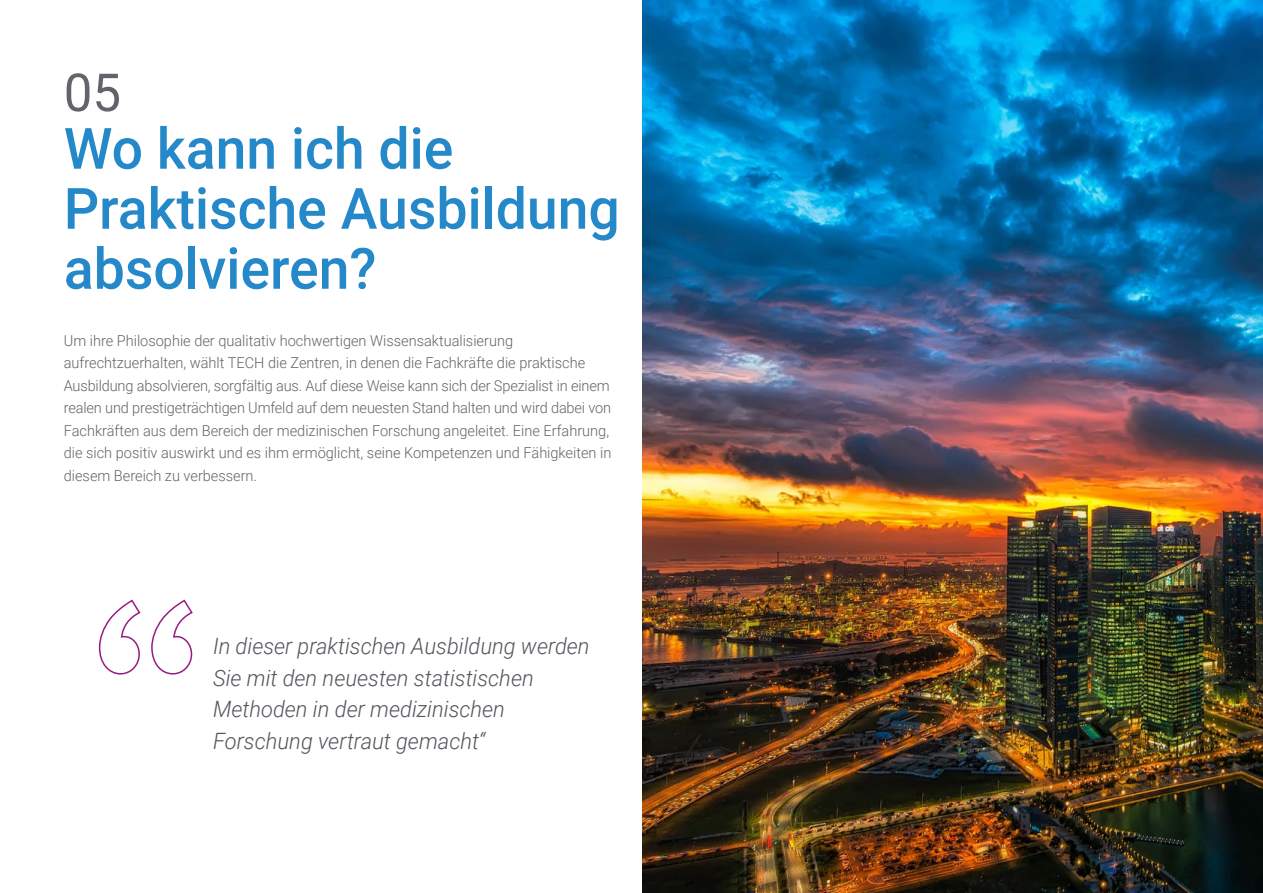
<style>
.page{position:relative;width:1263px;height:893px;background:#fff}
.page>*{position:absolute;margin:0;border:0;box-sizing:border-box;transform-origin:0 0}
.t1{font:500 57px/60px "Roboto";color:#2488c9}
.t2{font:52.5px "Roboto";color:#61646a}
.t3{font:italic 300 22.5px/31.5px "Roboto";color:#52555b}
.t4{font:300 15px/22.5px "Roboto";color:#61646a}
</style>
<div class="page">
<svg style="left:98px;top:599px;width:95px;height:76px"></svg>
<img style="left:642px;top:0;width:621px;height:893px">
<h2 class="t2" style="left:64px;top:56px;width:59px">05</h2>
<h1 class="t1" style="left:64px;top:116px;width:557px">Wo kann ich die<br>Praktische Ausbildung absolvieren?</h1>
<p class="t4" style="left:64px;top:329px;width:549px">Um ihre Philosophie der qualitativ hochwertigen Wissensaktualisierung aufrechtzuerhalten, wählt TECH die Zentren, in denen die Fachkräfte die praktische Ausbildung absolvieren, sorgfältig aus. Auf diese Weise kann sich der Spezialist in einem realen und prestigeträchtigen Umfeld auf dem neuesten Stand halten und wird dabei von Fachkräften aus dem Bereich der medizinischen Forschung angeleitet. Eine Erfahrung, die sich positiv auswirkt und es ihm ermöglicht, seine Kompetenzen und Fähigkeiten in diesem Bereich zu verbessern.</p>
<h3 class="t3" style="left:213px;top:629px;width:378px">In dieser praktischen Ausbildung werden Sie mit den neuesten statistischen Methoden in der medizinischen Forschung vertraut gemacht“</h3>
</div>
